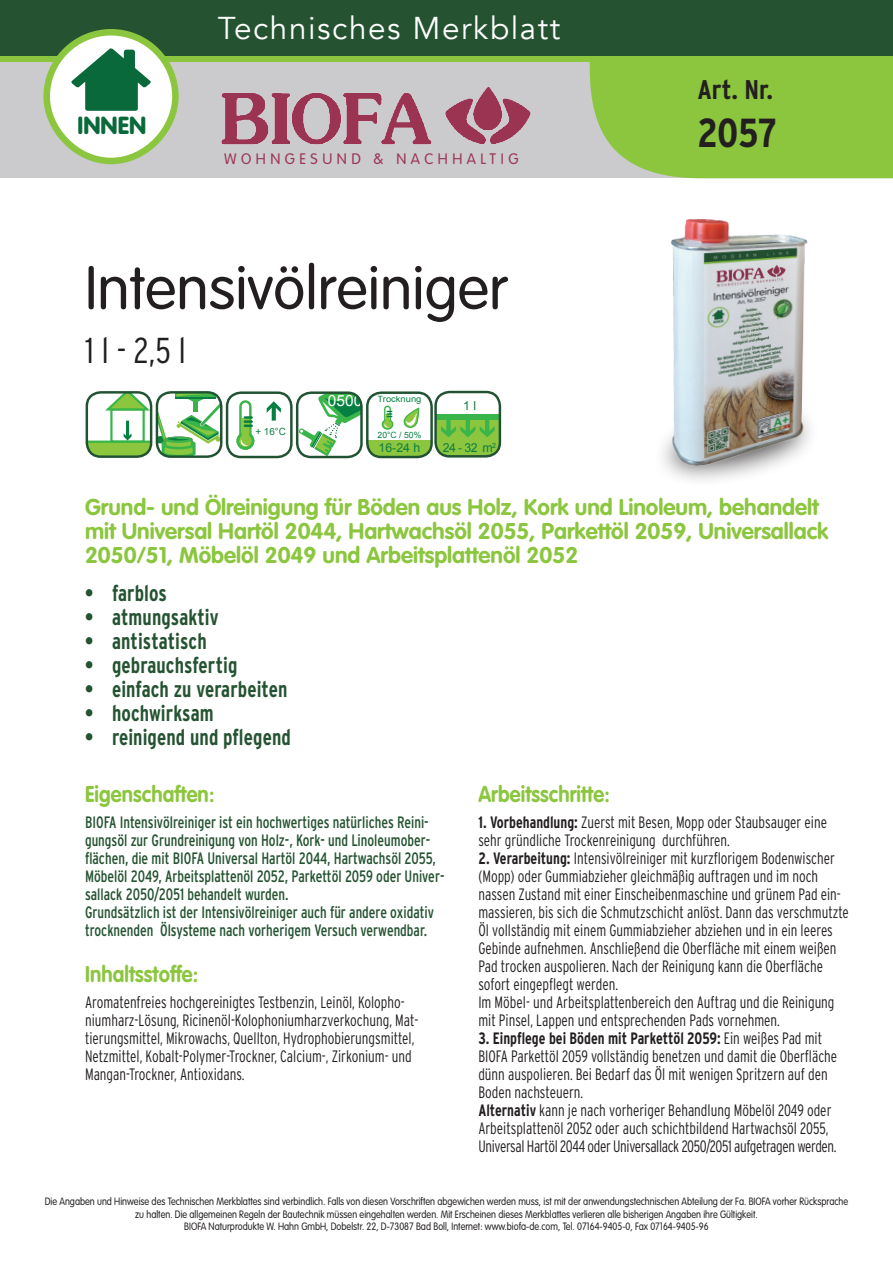
<style>
.page{position:relative;width:893px;height:1263px;background:#fff}
.page>*{position:absolute;margin:0;border:0;box-sizing:border-box;transform-origin:0 0}
.t1{font:300 60px "VAG Rounded Std";color:#231f20}
.t2{font:700 condensed 40.5px "Interstate";color:#231f20}
.t3{font:300 condensed 36px "Interstate";color:#231f20}
.t4{font:31.5px "Avenir";letter-spacing:.05em;color:#fff}
.t5{font:700 condensed 27px "Interstate";color:#231f20}
.t6{font:900 24.3px "VAG Rounded";color:#0a693a}
.t7{font:700 22.5px/24px "VAG Rounded Std";color:#8bc63e}
.t8{font:700 condensed 22.5px "Interstate";letter-spacing:.005em;color:#255332;scale:.9 1}
.t9{font:700 22.5px "VAG Rounded Std";color:#8bc63e;scale:.9 1}
.t10{font:300 condensed 16.5px/18px "Interstate";color:#231f20;scale:.9 1}
.t11{font:condensed 16.5px/18px "Interstate";color:#255332;scale:.9 1}
.t12{font:15.45px "Arial";color:#fff}
.t13{font:300 15px "VAG Rounded Std";letter-spacing:.3em;color:#9b3452}
.t14{font:12.3px "Arial";letter-spacing:-.025em;color:#0d7f43}
.t15{font:300 10.5px/12.6px "VAG Rounded Std";color:#231f20;text-align:center;scale:.87 1}
.t16{font:9.9px "Arial";color:#0d7f43}
.t17{font:8.7px "Arial";color:#058042;scale:1.08 1}
.t18{font:8.7px "Arial";color:#058042}
.s1{font-weight:700}
</style>
<div class="page">
<svg style="left:157px;top:392px;width:64px;height:65px"></svg>
<div style="left:156px;top:391px;width:66px;height:67px;border:2px solid #215332;border-radius:14px"></div>
<svg style="left:297px;top:394px;width:63px;height:63px"></svg>
<div style="left:296px;top:391px;width:67px;height:67px;border:2px solid #215332;border-radius:14px"></div>
<svg style="left:87px;top:392px;width:64px;height:65px"></svg>
<div style="left:86px;top:391px;width:66px;height:67px;border:2px solid #215332;border-radius:14px"></div>
<svg style="left:437px;top:392px;width:63px;height:63px"></svg>
<div style="left:436px;top:415px;width:64px;height:5px;background:#3ab54a"></div>
<div style="left:434px;top:391px;width:67px;height:67px;border:2px solid #215332;border-radius:14px"></div>
<svg style="left:227px;top:394px;width:63px;height:63px"></svg>
<div style="left:226px;top:391px;width:67px;height:67px;border:2px solid #215332;border-radius:14px"></div>
<svg style="left:384px;top:409px;width:7px;height:11px"></svg>
<svg style="left:385px;top:409px;width:5px;height:5px"></svg>
<svg style="left:382px;top:420px;width:11px;height:9px"></svg>
<div style="left:382px;top:419px;width:11px;height:11px;border:1px solid #3ab54a;border-radius:50%"></div>
<svg style="left:385px;top:414px;width:5px;height:11px"></svg>
<svg style="left:384px;top:423px;width:5px;height:5px"></svg>
<svg style="left:387px;top:411px;width:5px;height:6px"></svg>
<svg style="left:403px;top:408px;width:17px;height:20px"></svg>
<div style="left:367px;top:440px;width:65px;height:17px;background:#8bc63e"></div>
<div style="left:366px;top:391px;width:67px;height:67px;border:2px solid #215332;border-radius:14px"></div>
<div style="left:653px;top:400px;width:167px;height:87px;background:#231f20;opacity:.75"></div>
<img style="left:656px;top:219px;width:164px;height:250px">
<div style="left:0;top:0;width:893px;height:178px;background:#cbcacd"></div>
<svg style="left:589px;top:62px;width:304px;height:117px;background:#90c649"></svg>
<svg style="left:0;top:55px;width:893px;height:7px;background:#7cb53c"></svg>
<div style="left:0;top:0;width:893px;height:55px;background:#255332"></div>
<img style="left:221px;top:87px;width:310px;height:58px">
<div style="left:47px;top:32px;width:128px;height:129px;background:#fff;border-radius:50%"></div>
<div style="left:43px;top:29px;width:136px;height:135px;border:7px solid #8bc63e;border-radius:50%"></div>
<svg style="left:71px;top:48px;width:80px;height:63px"></svg>
<h3 class="t6" style="left:78px;top:111px;width:70px">INNEN</h3>
<h3 class="t4" style="left:218px;top:9px;width:344px">Technisches Merkblatt</h3>
<p class="t13" style="left:224px;top:150px;width:296px">WOHNGESUND &amp; NACHHALTIG</p>
<h1 class="t1" style="left:85px;top:254px;width:424px">Intensivölreiniger</h1>
<h3 class="t3" style="left:85px;top:328px;width:103px">1 l - 2,5 l</h3>
<p class="t16" style="left:255px;top:425px;width:32px">+ 16°C</p>
<p class="t12" style="left:328px;top:389px;width:36px">0500</p>
<p class="t17" style="left:378px;top:393px;width:42px">Trocknung</p>
<p class="t18" style="left:378px;top:429px;width:45px">20°C / 50%</p>
<p class="t14" style="left:379px;top:439px;width:43px">16-24 h</p>
<p class="t14" style="left:463px;top:397px;width:15px">1 l</p>
<p class="t14" style="left:443px;top:439px;width:55px">24 - 32 m<sup>2</sup></p>
<h3 class="t5" style="left:697px;top:73px;width:77px">Art. Nr.</h3>
<h2 class="t2" style="left:697px;top:108px;width:81px">2057</h2>
<h3 class="t7" style="left:85px;top:496px;width:745px">Grund- und Ölreinigung für Böden aus Holz, Kork und Linoleum, behandelt mit Universal Hartöl 2044, Hartwachsöl 2055, Parkettöl 2059, Universallack<br>2050/51, Möbelöl 2049 und Arbeitsplattenöl 2052</h3>
<h3 class="t8" style="left:85px;top:579px;width:93px">• farblos</h3>
<h3 class="t8" style="left:85px;top:603px;width:150px">• atmungsaktiv</h3>
<h3 class="t8" style="left:85px;top:627px;width:137px">• antistatisch</h3>
<h3 class="t8" style="left:85px;top:651px;width:171px">• gebrauchsfertig</h3>
<h3 class="t8" style="left:85px;top:675px;width:226px">• einfach zu verarbeiten</h3>
<h3 class="t8" style="left:85px;top:699px;width:144px">• hochwirksam</h3>
<h3 class="t8" style="left:85px;top:723px;width:230px">• reinigend und pflegend</h3>
<h3 class="t9" style="left:85px;top:781px;width:145px">Eigenschaften:</h3>
<p class="t11" style="left:85px;top:813px;width:401px">BIOFA Intensivölreiniger ist ein hochwertiges natürliches Reini&shy;gungsöl zur Grundreinigung von Holz-, Kork- und Linoleumober&shy;flächen, die mit BIOFA Universal Hartöl 2044, Hartwachsöl 2055, Möbelöl 2049, Arbeitsplattenöl 2052, Parkettöl 2059 oder Univer&shy;sallack 2050/2051 behandelt wurden.<br>Grundsätzlich ist der Intensivölreiniger auch für andere oxidativ trocknenden Ölsysteme nach vorherigem Versuch verwendbar.</p>
<h3 class="t9" style="left:85px;top:960px;width:127px">Inhaltsstoffe:</h3>
<p class="t10" style="left:85px;top:993px;width:372px">Aromatenfreies hochgereinigtes Testbenzin, Leinöl, Kolopho&shy;niumharz-Lösung, Ricinenöl-Kolophoniumharzverkochung, Mat&shy;tierungsmittel, Mikrowachs, Quellton, Hydrophobierungsmittel, Netzmittel, Kobalt-Polymer-Trockner, Calcium-, Zirkonium- und Mangan-Trockner, Antioxidans.</p>
<h3 class="t9" style="left:478px;top:781px;width:148px">Arbeitsschritte:</h3>
<p class="t10" style="left:478px;top:813px;width:389px"><span class="s1">1. Vorbehandlung:</span> Zuerst mit Besen, Mopp oder Staubsauger eine sehr gründliche Trockenreinigung durchführen.</p>
<p class="t10" style="left:478px;top:849px;width:413px"><span class="s1">2. Verarbeitung:</span> Intensivölreiniger mit kurzflorigem Bodenwischer (Mopp) oder Gummiabzieher gleichmäßig auftragen und im noch nassen Zustand mit einer Einscheibenmaschine und grünem Pad ein&shy;massieren, bis sich die Schmutzschicht anlöst. Dann das verschmutzte Öl vollständig mit einem Gummiabzieher abziehen und in ein leeres Gebinde aufnehmen. Anschließend die Oberfläche mit einem weißen Pad trocken auspolieren. Nach der Reinigung kann die Oberfläche sofort eingepflegt werden.<br>Im Möbel- und Arbeitsplattenbereich den Auftrag und die Reinigung mit Pinsel, Lappen und entsprechenden Pads vornehmen.</p>
<p class="t10" style="left:478px;top:1029px;width:400px"><span class="s1">3. Einpflege bei Böden mit Parkettöl 2059:</span> Ein weißes Pad mit BIOFA Parkettöl 2059 vollständig benetzen und damit die Oberfläche dünn auspolieren. Bei Bedarf das Öl mit wenigen Spritzern auf den Boden nachsteuern.<br><span class="s1">Alternativ</span> kann je nach vorheriger Behandlung Möbelöl 2049 oder Arbeitsplattenöl 2052 oder auch schichtbildend Hartwachsöl 2055, Universal Hartöl 2044 oder Universallack 2050/2051 aufgetragen werden.</p>
<p class="t15" style="left:45px;top:1195px;width:925px">Die Angaben und Hinweise des Technischen Merkblattes sind verbindlich. Falls von diesen Vorschriften abgewichen werden muss, ist mit der anwendungstechnischen Abteilung der Fa. BIOFA vorher Rücksprache zu halten. Die allgemeinen Regeln der Bautechnik müssen eingehalten werden. Mit Erscheinen dieses Merkblattes verlieren alle bisherigen Angaben ihre Gültigkeit.<br>BIOFA Naturprodukte W. Hahn GmbH, Dobelstr. 22, D-73087 Bad Boll, Internet: www.biofa-de.com, Tel. 07164-9405-0, Fax 07164-9405-96</p>
</div>
